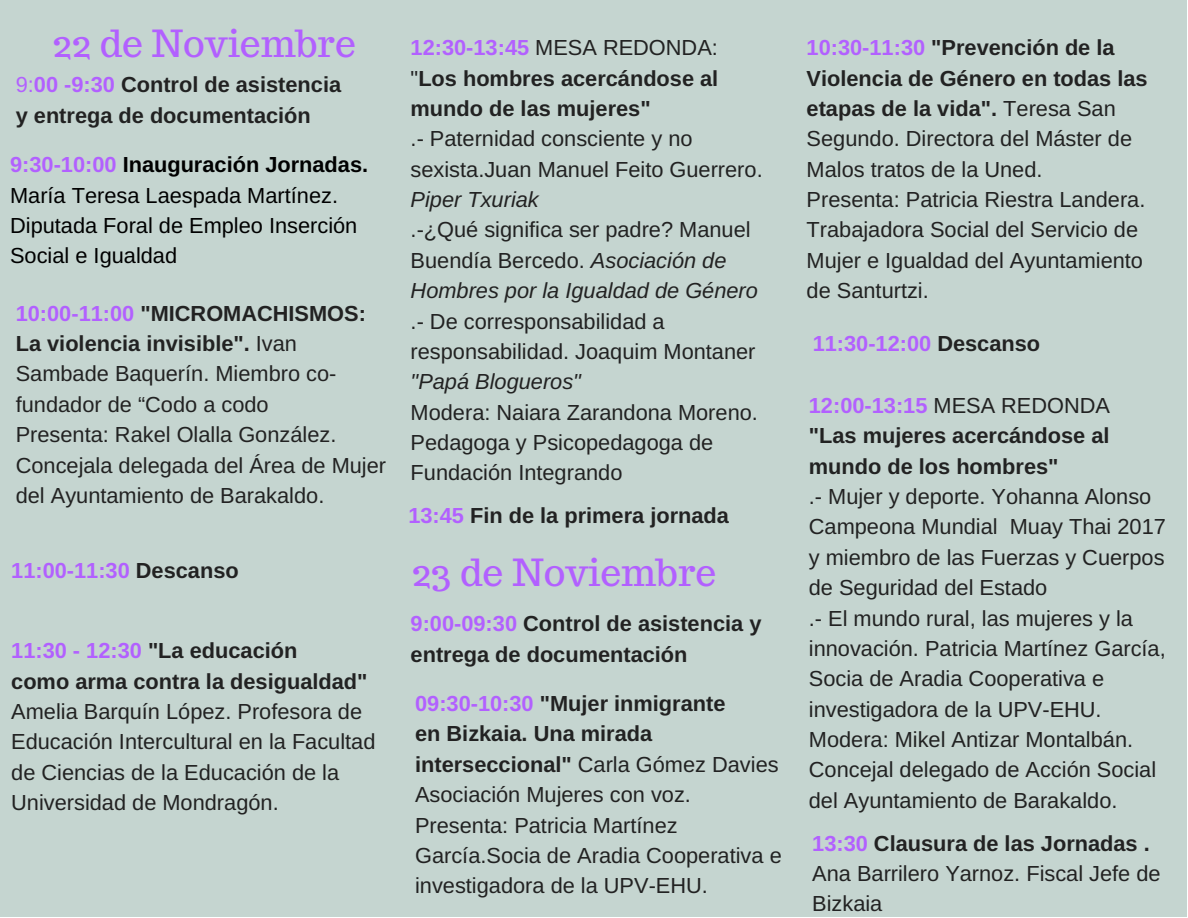
<style>
.page{position:relative;width:1188px;height:918px;background:#fff}
.page>*{position:absolute;margin:0;border:0;box-sizing:border-box;transform-origin:0 0}
.t1{font:37.35px "Trocchi";color:#b260ff}
.t2{font:21.75px/30.3px "Arimo";color:#222}
.t3{font:700 21.75px/30.3px "Arimo";color:#222}
.t4{font:21.75px/30.3px "Arimo";color:#000}
.t5{font:700 21.75px "Arimo";color:#b260ff}
.t6{font:italic 21.75px "Arimo";color:#222}
.s1{font-weight:400;color:#b260ff}
.s2{color:#b260ff}
.s3{font-weight:700;color:#b260ff}
.s4{font-weight:700}
.s5{color:#222}
.s6{font-weight:400}
.s7{font-style:italic}
</style>
<div class="page">
<div style="left:0;top:0;width:1187px;height:917px;background:#c5d5d0"></div>
<h1 class="t1" style="left:52px;top:19px;width:305px">22 de Noviembre</h1>
<p class="t3" style="left:16px;top:70px;width:327px"><span class="s1">9:</span><span class="s2">00 -9:30</span> Control de asistencia y entrega de documentación</p>
<p class="t4" style="left:10px;top:149px;width:360px"><span class="s3">9:30-10:00</span> <span class="s4">Inauguración Jornadas.<br></span>María Teresa Laespada Martínez.<br>Diputada Foral de Empleo Inserción<br>Social e Igualdad</p>
<p class="t2" style="left:16px;top:298px;width:372px"><span class="s3">10:00-11:00</span> <span class="s4">"MICROMACHISMOS:<br>La violencia invisible".</span> Ivan<br>Sambade Baquerín. Miembro co&shy;fundador de “Codo a codo<br>Presenta: Rakel Olalla González.<br>Concejala delegada del Área de Mujer del Ayuntamiento de Barakaldo.</p>
<p class="t5" style="left:11px;top:559px;width:229px">11:00-11:30 <span class="s5">Descanso</span></p>
<p class="t3" style="left:11px;top:635px;width:358px"><span class="s2">11:30 - 12:30</span> "La educación<br>como arma contra la desigualdad"</p>
<p class="t2" style="left:11px;top:696px;width:366px">Amelia Barquín López. Profesora de Educación Intercultural en la Facultad de Ciencias de la Educación de la Universidad de Mondragón.</p>
<p class="t3" style="left:411px;top:32px;width:309px;text-align:justify"><span class="s2">12:30-13:45</span> <span class="s6">MESA REDONDA: "</span>Los hombres acercándose al mundo de las mujeres"</p>
<p class="t2" style="left:411px;top:124px;width:354px">.- Paternidad consciente y no sexista.Juan Manuel Feito Guerrero.</p>
<p class="t6" style="left:411px;top:187px;width:130px">Piper Txuriak</p>
<p class="t2" style="left:411px;top:215px;width:349px">.-¿Qué significa ser padre? Manuel<br>Buendía Bercedo. <span class="s7">Asociación de<br>Hombres por la Igualdad de Género</span></p>
<p class="t2" style="left:411px;top:306px;width:346px">.- De corresponsabilidad a responsabilidad. Joaquim Montaner</p>
<p class="t6" style="left:411px;top:370px;width:172px">"Papá Blogueros"</p>
<p class="t2" style="left:411px;top:397px;width:349px">Modera: Naiara Zarandona Moreno.<br>Pedagoga y Psicopedagoga de<br>Fundación Integrando</p>
<p class="t3" style="left:408px;top:500px;width:322px"><span class="s2">13:45</span> Fin de la primera jornada</p>
<h1 class="t1" style="left:412px;top:548px;width:306px">23 de Noviembre</h1>
<p class="t3" style="left:411px;top:608px;width:352px"><span class="s2">9:00-09:30</span> Control de asistencia y entrega de documentación</p>
<p class="t2" style="left:415px;top:688px;width:368px"><span class="s3">09:30-10:30</span> <span class="s4">"Mujer inmigrante<br>en Bizkaia. Una mirada interseccional"</span> Carla Gómez Davies<br>Asociación Mujeres con voz.<br>Presenta: Patricia Martínez<br>García.Socia de Aradia Cooperativa e investigadora de la UPV-EHU.</p>
<p class="t2" style="left:807px;top:32px;width:343px"><span class="s3">10:30-11:30</span> <span class="s4">"Prevención de la<br>Violencia de Género en todas las etapas de la vida".</span> Teresa San<br>Segundo. Directora del Máster de<br>Malos tratos de la Uned.<br>Presenta: Patricia Riestra Landera.<br>Trabajadora Social del Servicio de<br>Mujer e Igualdad del Ayuntamiento de Santurtzi.</p>
<p class="t5" style="left:813px;top:331px;width:229px">11:30-12:00 <span class="s5">Descanso</span></p>
<p class="t3" style="left:809px;top:390px;width:303px;text-align:justify"><span class="s2">12:00-13:15</span> <span class="s6">MESA REDONDA </span>"Las mujeres acercándose al mundo de los hombres"</p>
<p class="t2" style="left:809px;top:481px;width:359px">.- Mujer y deporte. Yohanna Alonso<br>Campeona Mundial Muay Thai 2017 y miembro de las Fuerzas y Cuerpos de Seguridad del Estado<br>.- El mundo rural, las mujeres y la innovación. Patricia Martínez García,<br>Socia de Aradia Cooperativa e investigadora de la UPV-EHU.<br>Modera: Mikel Antizar Montalbán.<br>Concejal delegado de Acción Social del Ayuntamiento de Barakaldo.</p>
<p class="t2" style="left:812px;top:828px;width:350px"><span class="s3">13:30</span> <span class="s4">Clausura de las Jornadas .<br></span>Ana Barrilero Yarnoz. Fiscal Jefe de<br>Bizkaia</p>
</div>
